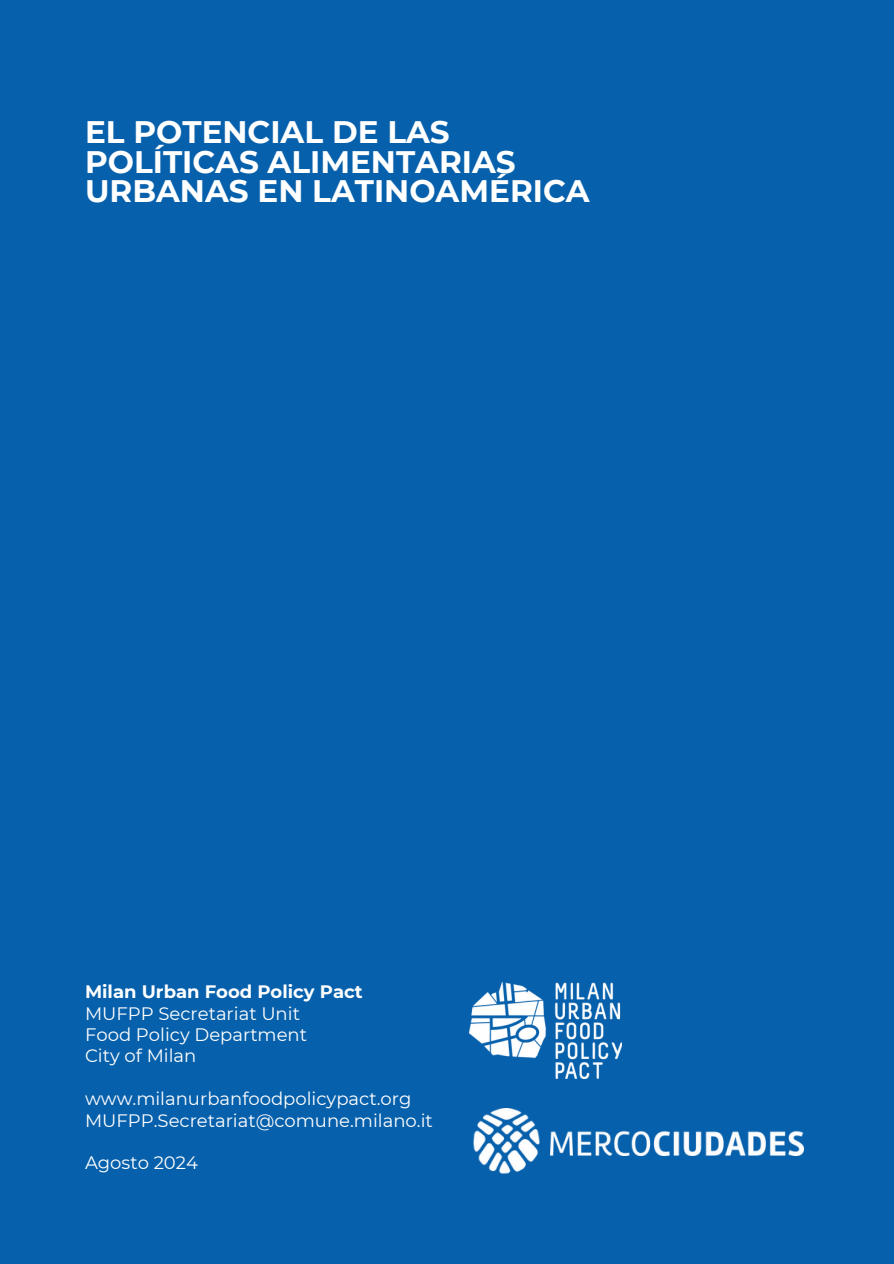
<style>
.page{position:relative;width:894px;height:1264px;background:#fff}
.page>*{position:absolute;margin:0;border:0;box-sizing:border-box;transform-origin:0 0}
.t1{font:700 31.05px/29.2px "Montserrat";color:#fff}
.t2{font:18px "Montserrat";color:#fff}
.t3{font:700 18px "Montserrat";color:#fff}
</style>
<div class="page">
<div style="left:0;top:0;width:893px;height:1263px;background:#0760ab"></div>
<img style="left:469px;top:982px;width:152px;height:96px">
<img style="left:550px;top:1130px;width:253px;height:25px">
<img style="left:473px;top:1108px;width:67px;height:66px">
<h1 class="t1" style="left:85px;top:117px;width:506px">EL POTENCIAL DE LAS<br>POLÍTICAS ALIMENTARIAS<br>URBANAS EN LATINOAMÉRICA</h1>
<p class="t3" style="left:85px;top:980px;width:279px">Milan Urban Food Policy Pact</p>
<p class="t2" style="left:85px;top:1002px;width:216px">MUFPP Secretariat Unit</p>
<p class="t2" style="left:85px;top:1023px;width:223px">Food Policy Department</p>
<p class="t2" style="left:85px;top:1044px;width:113px">City of Milan</p>
<p class="t2" style="left:85px;top:1087px;width:328px">www.milanurbanfoodpolicypact.org</p>
<p class="t2" style="left:85px;top:1109px;width:349px">MUFPP.Secretariat@comune.milano.it</p>
<p class="t2" style="left:85px;top:1151px;width:114px">Agosto 2024</p>
</div>
